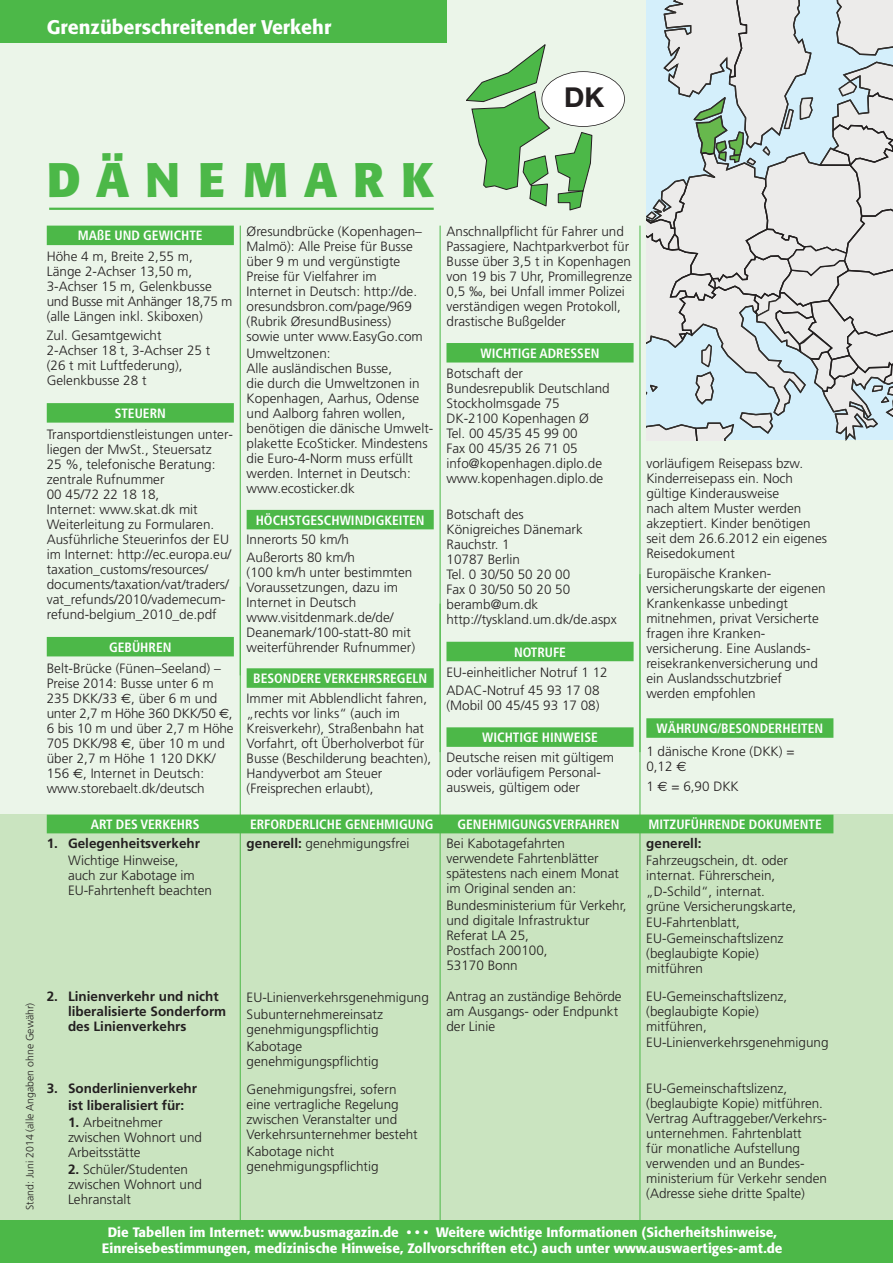
<style>
.page{position:relative;width:893px;height:1263px;background:#fff}
.page>*{position:absolute;margin:0;border:0;box-sizing:border-box;transform-origin:0 0}
.t1{font:700 48px "Formata BQ";letter-spacing:.33em;color:#4cb848}
.t2{font:700 27.45px "Helvetica Neue";color:#231f20}
.t3{font:500 19.5px "Formata BQ";color:#fff}
.t4{font:300 13.5px/15px "Frutiger";color:#231f20}
.t5{font:700 condensed 13.5px "Frutiger";color:#fff}
.t6{font:500 13.5px/16.5px "Formata BQ";color:#fff;text-align:center}
.t7{font:700 13.5px/15px "Frutiger";color:#231f20}
.t8{font:300 10.5px "Frutiger";color:#231f20}
.s1{font-family:"Euro Sans";font-weight:400}
.s2{font-weight:700}
</style>
<div class="page">
<div style="left:0;top:0;width:893px;height:1203px;background:#ebf5e9"></div>
<div style="left:0;top:814px;width:893px;height:449px;background:#cae4c0"></div>
<div style="left:47px;top:226px;width:187px;height:19px;background:#4cb848"></div>
<div style="left:47px;top:403px;width:187px;height:20px;background:#4cb848"></div>
<div style="left:47px;top:637px;width:187px;height:19px;background:#4cb848"></div>
<div style="left:247px;top:510px;width:187px;height:19px;background:#4cb848"></div>
<div style="left:247px;top:668px;width:187px;height:20px;background:#4cb848"></div>
<div style="left:446px;top:343px;width:188px;height:19px;background:#4cb848"></div>
<div style="left:446px;top:642px;width:188px;height:19px;background:#4cb848"></div>
<div style="left:446px;top:727px;width:188px;height:20px;background:#4cb848"></div>
<hr style="left:240px;top:587px;width:1px;height:636px;background:#4cb848">
<hr style="left:440px;top:604px;width:1px;height:620px;background:#4cb848">
<hr style="left:640px;top:574px;width:1px;height:648px;background:#4cb848">
<div style="left:47px;top:815px;width:786px;height:18px;background:#4cb848"></div>
<svg style="left:646px;top:0;width:247px;height:440px"></svg>
<svg style="left:466px;top:44px;width:126px;height:166px"></svg>
<div style="left:646px;top:718px;width:187px;height:20px;background:#4cb848"></div>
<hr style="left:240px;top:226px;width:1px;height:449px;background:#4cb848">
<hr style="left:440px;top:226px;width:1px;height:526px;background:#4cb848">
<hr style="left:640px;top:226px;width:1px;height:526px;background:#4cb848">
<div style="left:0;top:1220px;width:893px;height:43px;background:#4cb848"></div>
<div style="left:0;top:0;width:446px;height:43px;background:#4cb848"></div>
<div style="left:542px;top:72px;width:82px;height:54px;background:#fff;border-radius:50%"></div>
<div style="left:541px;top:71px;width:84px;height:56px;border:2px solid #231f20;border-radius:50%"></div>
<hr style="left:49px;top:208px;width:385px;height:2px;background:#4cb848">
<h3 class="t3" style="left:47px;top:16px;width:286px">Grenzüberschreitender Verkehr</h3>
<h2 class="t2" style="left:564px;top:88px;width:42px">DK</h2>
<h1 class="t1" style="left:47px;top:152px;width:389px">DÄNEMARK</h1>
<p class="t8" style="left:26px;top:1210px;width:209px;rotate:-90deg">Stand: Juni 2014 (alle Angaben ohne Gewähr)</p>
<p class="t5" style="left:78px;top:230px;width:126px">MAßE UND GEWICHTE</p>
<p class="t4" style="left:47px;top:250px;width:187px">Höhe 4 m, Breite 2,55 m,<br>Länge 2-Achser 13,50 m,<br>3-Achser 15 m, Gelenkbusse und Busse mit Anhänger 18,75 m (alle Längen inkl. Skiboxen)</p>
<p class="t4" style="left:47px;top:329px;width:165px">Zul. Gesamtgewicht<br>2-Achser 18 t, 3-Achser 25 t (26 t mit Luftfederung),<br>Gelenkbusse 28 t</p>
<p class="t5" style="left:115px;top:408px;width:53px">STEUERN</p>
<p class="t4" style="left:47px;top:428px;width:188px">Transportdienstleistungen unter&shy;liegen der MwSt., Steuersatz<br>25 %, telefonische Beratung: zentrale Rufnummer<br>00 45/72 22 18 18,<br>Internet: www.skat.dk mit<br>Weiterleitung zu Formularen.<br>Ausführliche Steuerinfos der EU im Internet: http://ec.europa.eu/ taxation_customs/resources/ documents/taxation/vat/traders/ vat_refunds/2010/vademecum&shy;refund-belgium_2010_de.pdf</p>
<p class="t5" style="left:109px;top:642px;width:64px">GEBÜHREN</p>
<p class="t4" style="left:47px;top:661px;width:188px">Belt-Brücke (Fünen–Seeland) –<br>Preise 2014: Busse unter 6 m<br>235 DKK/33 <span class="s1">€</span>, über 6 m und unter 2,7 m Höhe 360 DKK/50 <span class="s1">€</span>,<br>6 bis 10 m und über 2,7 m Höhe<br>705 DKK/98 <span class="s1">€</span>, über 10 m und über 2,7 m Höhe 1 120 DKK/<br>156 <span class="s1">€</span>, Internet in Deutsch: www.storebaelt.dk/deutsch</p>
<p class="t4" style="left:247px;top:225px;width:178px">Øresundbrücke (Kopenhagen–<br>Malmö): Alle Preise für Busse über 9 m und vergünstigte<br>Preise für Vielfahrer im<br>Internet in Deutsch: http://de. oresundsbron.com/page/969 (Rubrik ØresundBusiness) sowie unter www.EasyGo.com</p>
<p class="t4" style="left:247px;top:347px;width:188px">Umweltzonen:<br>Alle ausländischen Busse,<br>die durch die Umweltzonen in<br>Kopenhagen, Aarhus, Odense und Aalborg fahren wollen, benötigen die dänische Umwelt&shy;plakette EcoSticker. Mindestens die Euro-4-Norm muss erfüllt werden. Internet in Deutsch: www.ecosticker.dk</p>
<p class="t5" style="left:256px;top:515px;width:170px">HÖCHSTGESCHWINDIGKEITEN</p>
<p class="t4" style="left:247px;top:532px;width:110px;line-height:17.4px">Innerorts 50 km/h<br>Außerorts 80 km/h</p>
<p class="t4" style="left:247px;top:565px;width:170px">(100 km/h unter bestimmten<br>Voraussetzungen, dazu im<br>Internet in Deutsch www.visitdenmark.de/de/<br>Deanemark/100-statt-80 mit weiterführender Rufnummer)</p>
<p class="t5" style="left:253px;top:673px;width:175px">BESONDERE VERKEHRSREGELN</p>
<p class="t4" style="left:247px;top:691px;width:186px">Immer mit Abblendlicht fahren, „rechts vor links“ (auch im<br>Kreisverkehr), Straßenbahn hat<br>Vorfahrt, oft Überholverbot für<br>Busse (Beschilderung beachten),<br>Handyverbot am Steuer (Freisprechen erlaubt),</p>
<p class="t4" style="left:446px;top:224px;width:187px">Anschnallpflicht für Fahrer und<br>Passagiere, Nachtparkverbot für<br>Busse über 3,5 t in Kopenhagen von 19 bis 7 Uhr, Promillegrenze<br>0,5 ‰, bei Unfall immer Polizei verständigen wegen Protokoll, drastische Bußgelder</p>
<p class="t5" style="left:481px;top:348px;width:120px">WICHTIGE ADRESSEN</p>
<p class="t4" style="left:446px;top:367px;width:165px">Botschaft der<br>Bundesrepublik Deutschland<br>Stockholmsgade 75<br>DK-2100 Kopenhagen Ø<br>Tel. 00 45/35 45 99 00<br>Fax 00 45/35 26 71 05 info@kopenhagen.diplo.de www.kopenhagen.diplo.de</p>
<p class="t4" style="left:446px;top:508px;width:172px">Botschaft des<br>Königreiches Dänemark<br>Rauchstr. 1<br>10787 Berlin<br>Tel. 0 30/50 50 20 00<br>Fax 0 30/50 50 20 50 beramb@um.dk http://tyskland.um.dk/de.aspx</p>
<p class="t5" style="left:514px;top:646px;width:54px">NOTRUFE</p>
<p class="t4" style="left:446px;top:664px;width:163px;line-height:18px">EU-einheitlicher Notruf 1 12<br>ADAC-Notruf 45 93 17 08</p>
<p class="t4" style="left:446px;top:699px;width:155px">(Mobil 00 45/45 93 17 08)</p>
<p class="t5" style="left:482px;top:732px;width:117px">WICHTIGE HINWEISE</p>
<p class="t4" style="left:446px;top:751px;width:169px">Deutsche reisen mit gültigem oder vorläufigem Personal&shy;ausweis, gültigem oder</p>
<p class="t4" style="left:646px;top:457px;width:182px">vorläufigem Reisepass bzw.<br>Kinderreisepass ein. Noch gültige Kinderausweise<br>nach altem Muster werden akzeptiert. Kinder benötigen seit dem 26.6.2012 ein eigenes<br>Reisedokument</p>
<p class="t4" style="left:646px;top:567px;width:181px">Europäische Kranken&shy;versicherungskarte der eigenen<br>Krankenkasse unbedingt mitnehmen, privat Versicherte fragen ihre Kranken&shy;versicherung. Eine Auslands&shy;reisekrankenversicherung und ein Auslandsschutzbrief werden empfohlen</p>
<p class="t5" style="left:657px;top:723px;width:168px">WÄHRUNG/BESONDERHEITEN</p>
<p class="t4" style="left:646px;top:745px;width:150px">1 dänische Krone (DKK) =<br>0,12 <span class="s1">€</span></p>
<p class="t4" style="left:646px;top:780px;width:94px">1 <span class="s1">€</span> = 6,90 DKK</p>
<p class="t5" style="left:91px;top:818px;width:110px">ART DES VERKEHRS</p>
<p class="t5" style="left:250px;top:818px;width:185px">ERFORDERLICHE GENEHMIGUNG</p>
<p class="t5" style="left:457px;top:818px;width:163px">GENEHMIGUNGSVERFAHREN</p>
<p class="t5" style="left:648px;top:818px;width:175px">MITZUFÜHRENDE DOKUMENTE</p>
<p class="t7" style="left:47px;top:837px;width:155px">1. Gelegenheitsverkehr</p>
<p class="t4" style="left:68px;top:854px;width:145px">Wichtige Hinweise,<br>auch zur Kabotage im<br>EU-Fahrtenheft beachten</p>
<p class="t7" style="left:68px;top:990px;width:160px;text-indent:-21px">2. Linienverkehr und nicht liberalisierte Sonderform des Linienverkehrs</p>
<p class="t7" style="left:68px;top:1080px;width:131px;line-height:17.1px;text-indent:-21px">3. Sonderlinienverkehr ist liberalisiert für:</p>
<p class="t4" style="left:68px;top:1116px;width:136px"><span class="s2">1.</span> Arbeitnehmer zwischen Wohnort und<br>Arbeitsstätte</p>
<p class="t4" style="left:68px;top:1163px;width:136px"><span class="s2">2.</span> Schüler/Studenten zwischen Wohnort und<br>Lehranstalt</p>
<p class="t4" style="left:247px;top:837px;width:165px"><span class="s2">generell:</span> genehmigungsfrei</p>
<p class="t4" style="left:247px;top:989px;width:184px;line-height:17.1px">EU-Linienverkehrsgenehmigung<br>Subunternehmereinsatz</p>
<p class="t4" style="left:247px;top:1021px;width:134px;line-height:17.1px">genehmigungspflichtig<br>Kabotage</p>
<p class="t4" style="left:247px;top:1048px;width:151px;line-height:27.8px">genehmigungspflichtig<br>Genehmigungsfrei, sofern</p>
<p class="t4" style="left:247px;top:1097px;width:173px">eine vertragliche Regelung zwischen Veranstalter und<br>Verkehrsunternehmer besteht</p>
<p class="t4" style="left:247px;top:1145px;width:134px">Kabotage nicht genehmigungspflichtig</p>
<p class="t4" style="left:446px;top:837px;width:174px">Bei Kabotagefahrten verwendete Fahrtenblätter spätestens nach einem Monat im Original senden an:</p>
<p class="t4" style="left:446px;top:898px;width:182px">Bundesministerium für Verkehr, und digitale Infrastruktur<br>Referat LA 25,<br>Postfach 200100,<br>53170 Bonn</p>
<p class="t4" style="left:446px;top:990px;width:177px">Antrag an zuständige Behörde am Ausgangs- oder Endpunkt der Linie</p>
<p class="t7" style="left:646px;top:837px;width:57px">generell:</p>
<p class="t4" style="left:646px;top:853px;width:143px">Fahrzeugschein, dt. oder internat. Führerschein,</p>
<p class="t4" style="left:646px;top:885px;width:151px">„D-Schild“, internat. grüne Versicherungskarte,</p>
<p class="t4" style="left:646px;top:915px;width:139px;line-height:16.4px">EU-Fahrtenblatt,<br>EU-Gemeinschaftslizenz</p>
<p class="t4" style="left:646px;top:947px;width:114px">(beglaubigte Kopie) mitführen</p>
<p class="t4" style="left:646px;top:990px;width:142px">EU-Gemeinschaftslizenz, (beglaubigte Kopie) mitführen,</p>
<p class="t4" style="left:646px;top:1036px;width:184px">EU-Linienverkehrsgenehmigung</p>
<p class="t4" style="left:646px;top:1082px;width:182px">EU-Gemeinschaftslizenz, (beglaubigte Kopie) mitführen.<br>Vertrag Auftraggeber/Verkehrs&shy;unternehmen. Fahrtenblatt<br>für monatliche Aufstellung verwenden und an Bundes&shy;ministerium für Verkehr senden (Adresse siehe dritte Spalte)</p>
<p class="t6" style="left:102px;top:1224px;width:682px">Die Tabellen im Internet: www.busmagazin.de • • • Weitere wichtige Informationen (Sicherheitshinweise,<br>Einreisebestimmungen, medizinische Hinweise, Zollvorschriften etc.) auch unter www.auswaertiges-amt.de</p>
</div>
